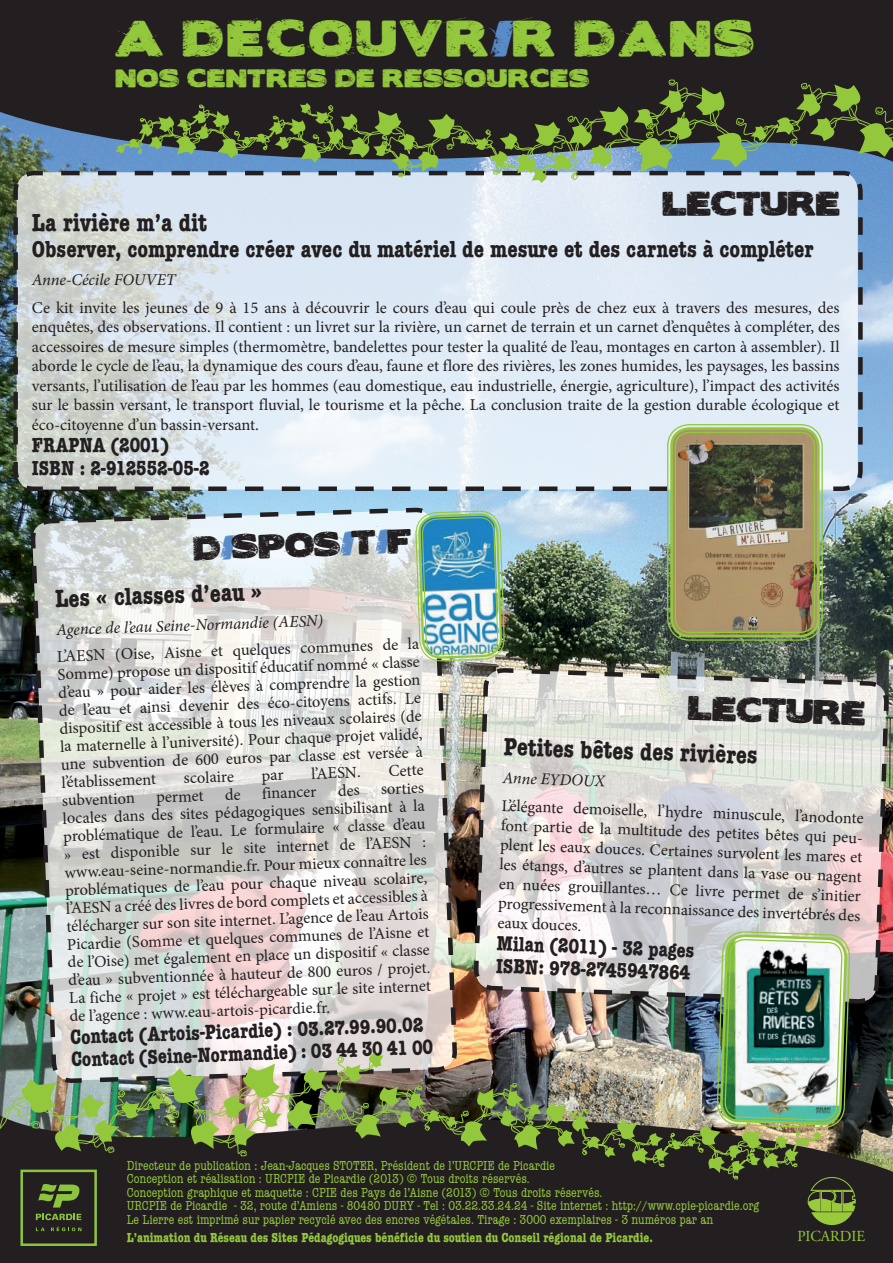
<style>
.page{position:relative;width:893px;height:1263px;background:#fff}
.page>*{position:absolute;margin:0;border:0;box-sizing:border-box;transform-origin:0 0}
.t1{font:45px "The Blood Shack";letter-spacing:.08em;color:#94c83c}
.t2{font:30px "The Blood Shack";color:#231f20}
.Titre_4{font:700 condensed 25.5px "American Typewriter";color:#231f20}
.Titre_4-2{font:700 condensed 24px "American Typewriter";color:#231f20}
.t3{font:22.5px "The Blood Shack";letter-spacing:.04em;color:#94c83c}
.Titre_ISBN{font:700 condensed 21px "American Typewriter";color:#231f20}
.Ressources{font:16.5px/18px "Minion Pro";color:#231f20;text-align:justify}
.Paragraphe_normal{font:italic 16.5px "Minion Pro";letter-spacing:-.005em;color:#231f20}
.t4{font:15.3px "Adobe Garamond Pro";color:#99ca3b}
.t5{font:condensed 13.5px "American Typewriter";color:#94c83c}
.t6{font:700 condensed 13.5px "American Typewriter";color:#94c83c}
.s1{font-style:italic;color:#588bc8}
</style>
<div class="page">
<div style="left:0;top:1093px;width:893px;height:170px;background:#231f20"></div>
<div style="left:0;top:0;width:893px;height:186px;background:#231f20"></div>
<svg style="left:11px;top:169px;width:854px;height:266px;background:#d4e0ea"></svg>
<img style="left:472px;top:435px;width:419px;height:801px">
<div style="left:29px;top:1231px;width:430px;height:32px;background:#231f20"></div>
<svg style="left:52px;top:80px;width:841px;height:103px;background:#526256"></svg>
<img style="left:0;top:209px;width:863px;height:1022px">
<p class="t1" style="left:115px;top:7px;width:640px">A DECOUVR<span class="s1">i</span>R DANS</p>
<p class="t3" style="left:115px;top:63px;width:475px">NOS CENTRES DE RESSOURCES</p>
<p class="t2" style="left:662px;top:183px;width:179px">LECTURE</p>
<p class="Titre_4" style="left:32px;top:202px;width:177px">La rivière m’a dit</p>
<p class="Titre_4-2" style="left:32px;top:229px;width:783px">Observer, comprendre créer avec du matériel de mesure et des carnets à compléter</p>
<p class="Paragraphe_normal" style="left:32px;top:268px;width:145px">Anne-Cécile FOUVET</p>
<p class="Ressources" style="left:32px;top:298px;width:809px;line-height:19.5px">Ce kit invite les jeunes de 9 à 15 ans à découvrir le cours d’eau qui coule près de chez eux à travers des mesures, des enquêtes, des observations. Il contient : un livret sur la rivière, un carnet de terrain et un carnet d’enquêtes à compléter, des accessoires de mesure simples (thermomètre, bandelettes pour tester la qualité de l’eau, montages en carton à assembler). Il aborde le cycle de l’eau, la dynamique des cours d’eau, faune et flore des rivières, les zones humides, les paysages, les bassins versants, l’utilisation de l’eau par les hommes (eau domestique, eau industrielle, énergie, agriculture), l’impact des activités sur le bassin versant, le transport fluvial, le tourisme et la pêche. La conclusion traite de la gestion durable écologique et éco-citoyenne d’un bassin-versant.</p>
<p class="Titre_ISBN" style="left:32px;top:428px;width:139px">FRAPNA (2001)</p>
<p class="Titre_ISBN" style="left:32px;top:451px;width:179px">ISBN : 2-912552-05-2</p>
<p class="t2" style="left:192px;top:528px;width:220px;rotate:-2deg">D<span class="s1">i</span>SPOS<span class="s1">i</span>T<span class="s1">i</span>F</p>
<p class="Titre_4" style="left:54px;top:578px;width:208px;rotate:-2deg">Les « classes d’eau »</p>
<p class="Paragraphe_normal" style="left:56px;top:619px;width:269px;rotate:-2deg">Agence de l’eau Seine-Normandie (AESN)</p>
<p class="Ressources" style="left:57px;top:647px;width:364px;rotate:-2deg">L’AESN (Oise, Aisne et quelques communes de la Somme) propose un dispositif éducatif nommé « classe d’eau » pour aider les élèves à comprendre la gestion de l’eau et ainsi devenir des éco-citoyens actifs. Le dispositif est accessible à tous les niveaux scolaires (de la maternelle à l’université). Pour chaque projet validé, une subvention de 600 euros par classe est versée à l’établissement</p>
<p class="Ressources" style="left:183px;top:769px;width:52px;rotate:-2deg">scolaire</p>
<p class="Ressources" style="left:311px;top:765px;width:51px;rotate:-2deg">l’AESN.</p>
<p class="Ressources" style="left:388px;top:762px;width:37px;rotate:-2deg">Cette</p>
<p class="Ressources" style="left:62px;top:791px;width:364px;text-indent:319px;rotate:-2deg">sorties locales dans des sites pédagogiques sensibilisant à la problématique de l’eau. Le formulaire « classe d’eau » est disponible sur le site internet de l’AESN : www.eau-seine-normandie.fr. Pour mieux connaître les problématiques de l’eau pour chaque niveau scolaire, l’AESN a créé des livres de bord complets et accessibles à télécharger sur son site internet. L’agence de l’eau Artois Picardie (Somme et quelques communes de l’Aisne et de l’Oise) met également en place un dispositif « classe d’eau » subventionnée à hauteur de 800 euros / projet.<br>La fiche « projet » est téléchargeable sur le site internet de l’agence : www.eau-artois-picardie.fr.</p>
<p class="Ressources" style="left:62px;top:791px;width:74px;rotate:-2deg">subvention</p>
<p class="Ressources" style="left:156px;top:788px;width:49px;rotate:-2deg">permet</p>
<p class="Ressources" style="left:262px;top:784px;width:56px;rotate:-2deg">financer</p>
<p class="Titre_ISBN" style="left:70px;top:1020px;width:355px;rotate:-2deg">Contact (Artois-Picardie) : 03.27.99.90.02</p>
<p class="Titre_ISBN" style="left:71px;top:1043px;width:364px;rotate:-2deg">Contact (Seine-Normandie) : 03 44 30 41 00</p>
<p class="t2" style="left:688px;top:687px;width:179px;rotate:2deg">LECTURE</p>
<p class="Titre_4" style="left:504px;top:726px;width:255px;rotate:2deg">Petites bêtes des rivières</p>
<p class="Paragraphe_normal" style="left:503px;top:766px;width:104px;rotate:2deg">Anne EYDOUX</p>
<p class="Ressources" style="left:502px;top:796px;width:366px;line-height:19.5px;text-align:left;rotate:2deg">L’élégante demoiselle, l’hydre minuscule, l’anodonte font partie de la multitude des petites bêtes qui peu&shy;plent les eaux douces. Certaines survolent les mares et les étangs, d’autres se plantent dans la vase ou nagent en nuées grouillantes… Ce livre permet de s’initier progressivement à la reconnaissance des invertébrés des eaux douces.</p>
<p class="Titre_ISBN" style="left:497px;top:926px;width:199px;rotate:2deg">Milan (2011) - 32 pages</p>
<p class="Titre_ISBN" style="left:497px;top:949px;width:196px;rotate:2deg">ISBN: 978-2745947864</p>
<p class="t5" style="left:127px;top:1155px;width:430px">Directeur de publication : Jean-Jacques STOTER, Président de l’URCPIE de Picardie</p>
<p class="t5" style="left:127px;top:1169px;width:404px">Conception et réalisation : URCPIE de Picardie (2013) © Tous droits réservés.</p>
<p class="t5" style="left:127px;top:1182px;width:477px">Conception graphique et maquette : CPIE des Pays de l’Aisne (2013) © Tous droits réservés.</p>
<p class="t5" style="left:127px;top:1196px;width:634px">URCPIE de Picardie - 32, route d’Amiens - 80480 DURY - Tel : 03.22.33.24.24 - Site internet : http://www.cpie-picardie.org</p>
<p class="t5" style="left:127px;top:1209px;width:588px">Le Lierre est imprimé sur papier recyclé avec des encres végétales. Tirage : 3000 exemplaires - 3 numéros par an</p>
<p class="t6" style="left:127px;top:1226px;width:527px">L’animation du Réseau des Sites Pédagogiques bénéficie du soutien du Conseil régional de Picardie.</p>
<p class="t4" style="left:797px;top:1227px;width:69px">PICARDIE</p>
</div>
